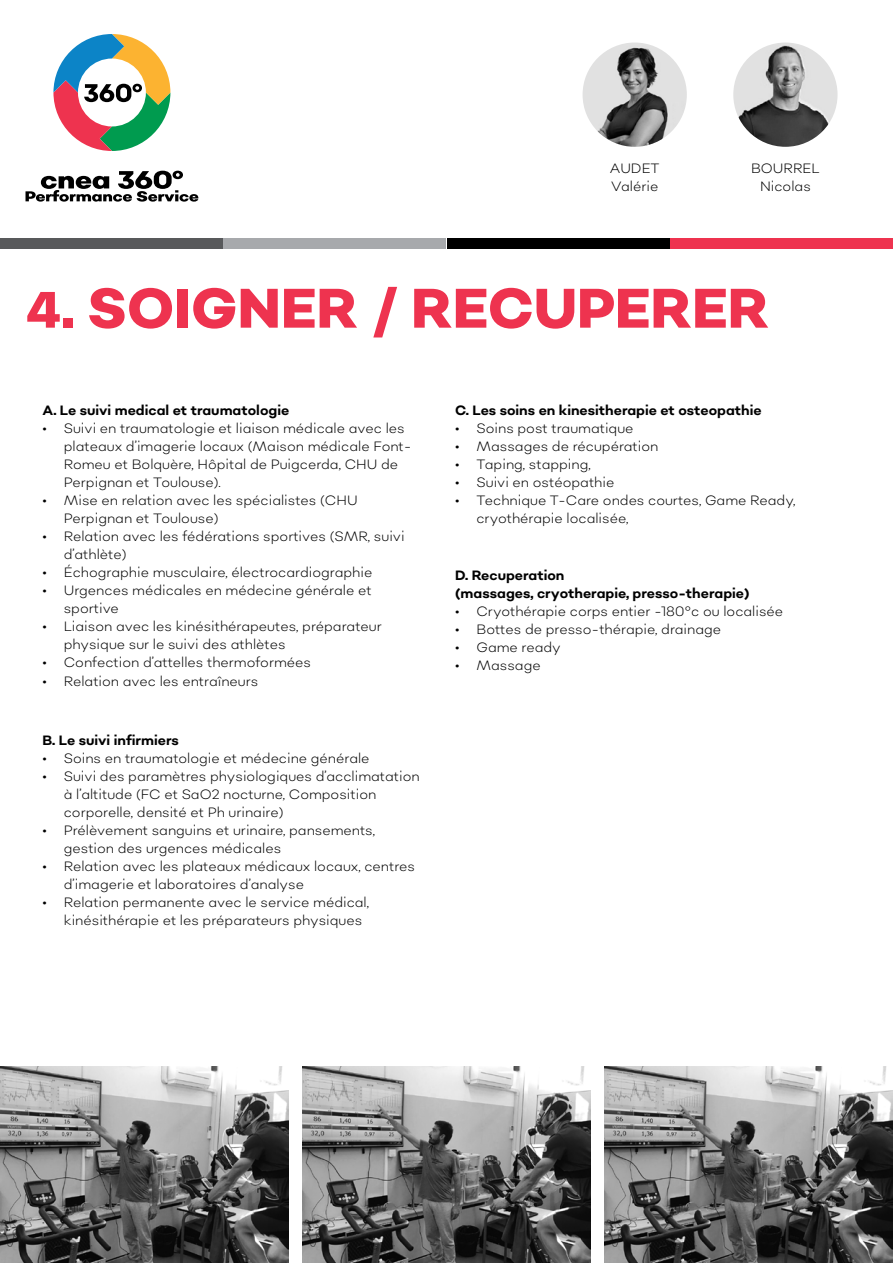
<style>
.page{position:relative;width:893px;height:1263px;background:#fff}
.page>*{position:absolute;margin:0;border:0;box-sizing:border-box;transform-origin:0 0}
.t1{font:800 55.5px "Sonny Gothic";color:#ee334f}
.t2{font:300 13.5px/18px "Sonny Gothic";color:#000}
.t3{font:700 13.5px/18px "Sonny Gothic";color:#000}
.s1{font-size:51px}
</style>
<div class="page">
<svg style="left:26px;top:171px;width:172px;height:31px"></svg>
<svg style="left:53px;top:34px;width:117px;height:117px"></svg>
<img style="left:0;top:1067px;width:289px;height:196px">
<img style="left:302px;top:1067px;width:289px;height:196px">
<img style="left:604px;top:1067px;width:289px;height:196px">
<div style="left:0;top:238px;width:222px;height:11px;background:#58595b"></div>
<div style="left:447px;top:238px;width:222px;height:11px;background:#000"></div>
<div style="left:224px;top:238px;width:222px;height:11px;background:#a7a9ac"></div>
<div style="left:671px;top:238px;width:222px;height:11px;background:#ee334f"></div>
<img style="left:583px;top:43px;width:104px;height:104px;border-radius:52px">
<img style="left:733px;top:43px;width:104px;height:104px;border-radius:52px">
<p class="t2" style="left:610px;top:159px;width:51px">AUDET<br>Valérie</p>
<p class="t2" style="left:751px;top:159px;width:70px;text-align:center">BOURREL<br>Nicolas</p>
<h1 class="t1" style="left:26px;top:272px;width:745px"><span class="s1">4.</span> SOIGNER / RECUPERER</h1>
<p class="t3" style="left:43px;top:401px;width:248px">A. Le suivi medical et traumatologie</p>
<p class="t2" style="left:64px;top:419px;width:349px;text-indent:-21px">• Suivi en traumatologie et liaison médicale avec les plateaux d’imagerie locaux (Maison médicale Font-Romeu et Bolquère, Hôpital de Puigcerda, CHU de Perpignan et Toulouse).</p>
<p class="t2" style="left:64px;top:491px;width:295px;text-indent:-21px">• Mise en relation avec les spécialistes (CHU<br>Perpignan et Toulouse)</p>
<p class="t2" style="left:64px;top:527px;width:342px;text-indent:-21px">• Relation avec les fédérations sportives (SMR, suivi d’athlète)</p>
<p class="t2" style="left:43px;top:563px;width:331px">• Échographie musculaire, électrocardiographie</p>
<p class="t2" style="left:64px;top:581px;width:309px;text-indent:-21px">• Urgences médicales en médecine générale et sportive</p>
<p class="t2" style="left:64px;top:617px;width:320px;text-indent:-21px">• Liaison avec les kinésithérapeutes, préparateur physique sur le suivi des athlètes</p>
<p class="t2" style="left:43px;top:653px;width:270px">• Confection d’attelles thermoformées</p>
<p class="t2" style="left:43px;top:672px;width:217px">• Relation avec les entraîneurs</p>
<p class="t3" style="left:43px;top:731px;width:138px">B. Le suivi infirmiers</p>
<p class="t2" style="left:43px;top:749px;width:329px">• Soins en traumatologie et médecine générale</p>
<p class="t2" style="left:64px;top:767px;width:357px;text-indent:-21px">• Suivi des paramètres physiologiques d’acclimatation à l’altitude (FC et SaO2 nocturne, Composition corporelle, densité et Ph urinaire)</p>
<p class="t2" style="left:64px;top:821px;width:313px;text-indent:-21px">• Prélèvement sanguins et urinaire, pansements, gestion des urgences médicales</p>
<p class="t2" style="left:64px;top:857px;width:353px;text-indent:-21px">• Relation avec les plateaux médicaux locaux, centres d’imagerie et laboratoires d’analyse</p>
<p class="t2" style="left:64px;top:893px;width:307px;text-indent:-21px">• Relation permanente avec le service médical, kinésithérapie et les préparateurs physiques</p>
<p class="t3" style="left:455px;top:401px;width:308px">C. Les soins en kinesitherapie et osteopathie</p>
<p class="t2" style="left:455px;top:419px;width:180px">• Soins post traumatique</p>
<p class="t2" style="left:455px;top:437px;width:205px">• Massages de récupération</p>
<p class="t2" style="left:455px;top:455px;width:137px">• Taping, stapping,</p>
<p class="t2" style="left:455px;top:473px;width:161px">• Suivi en ostéopathie</p>
<p class="t2" style="left:476px;top:491px;width:321px;text-indent:-21px">• Technique T-Care ondes courtes, Game Ready, cryothérapie localisée,</p>
<p class="t3" style="left:455px;top:566px;width:296px">D. Recuperation<br>(massages, cryotherapie, presso-therapie)</p>
<p class="t2" style="left:455px;top:602px;width:330px">• Cryothérapie corps entier -180°c ou localisée</p>
<p class="t2" style="left:455px;top:620px;width:268px">• Bottes de presso-thérapie, drainage</p>
<p class="t2" style="left:455px;top:638px;width:107px">• Game ready</p>
<p class="t2" style="left:455px;top:656px;width:87px">• Massage</p>
</div>
